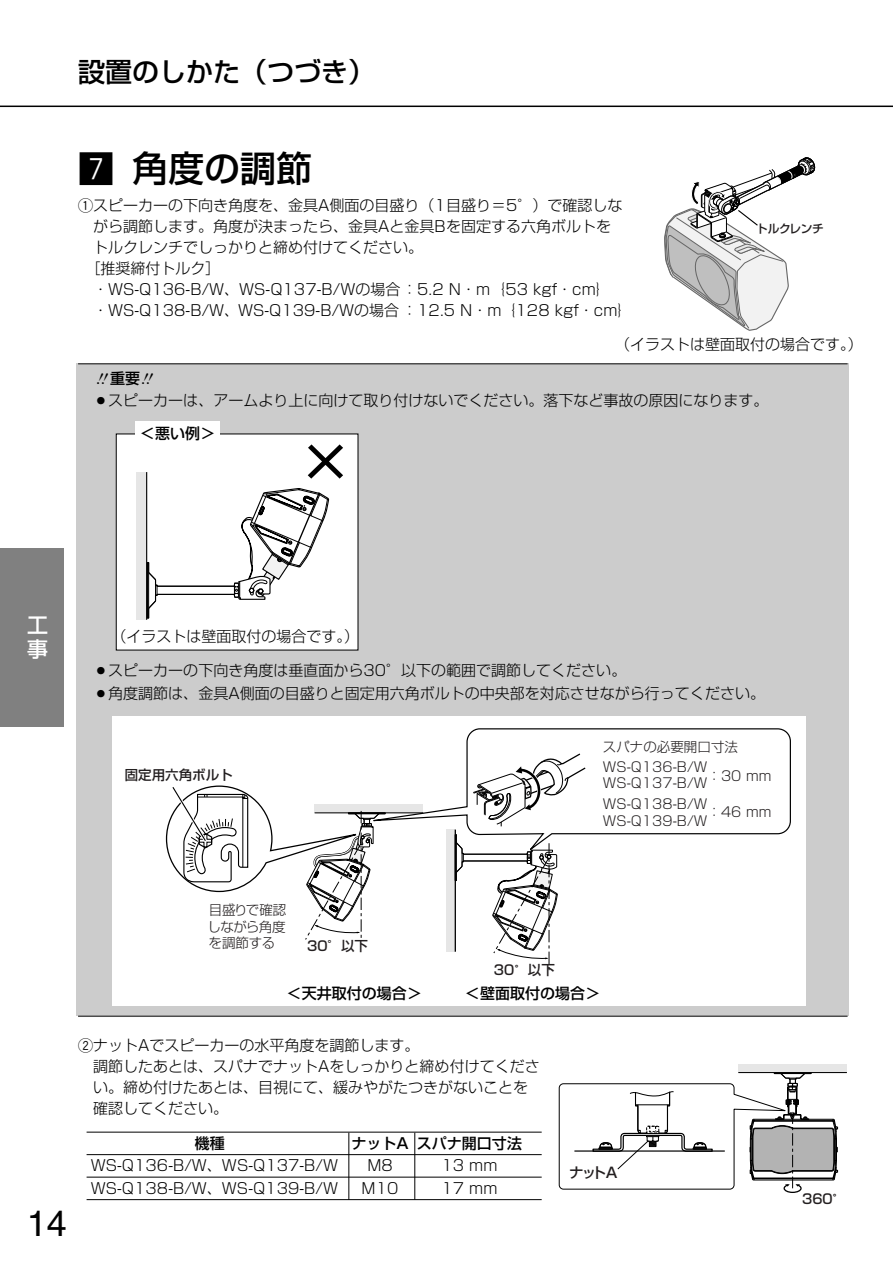
<style>
.page{position:relative;width:893px;height:1263px;background:#fff}
.page>*{position:absolute;margin:0;border:0;box-sizing:border-box;transform-origin:0 0}
.t1{font:500 54px "Shin Go";color:#000}
.t2{font:500 36px "Shin Go";color:#000}
.t3{font:36px "Helvetica";color:#000}
.t4{font:500 27px "Shin Go";color:#000}
.t5{font:500 21px/24px "Shin Go";color:#fff}
.t6{font:300 15px/21px "Shin Go";color:#000}
.t7{font:500 15px "Shin Go";color:#000}
.t8{font:500 14.4px "Shin Go";color:#231f20}
.t9{font:300 13.5px/16.5px "Shin Go";color:#231f20}
.t10{font:500 13.5px "Shin Go";color:#231f20}
.t11{font:500 11.7px "Shin Go";letter-spacing:-.025em;color:#231f20}
.s1{font-family:"Gthin Hround";font-weight:400}
.s2{font-family:"Gth Hround";font-weight:400}
</style>
<div class="page">
<div style="left:77px;top:364px;width:772px;height:652px;background:#ccc"></div>
<hr style="left:78px;top:363px;width:769px;height:2px;background:#4d4d4d">
<hr style="left:78px;top:1016px;width:769px;height:1px;background:#4d4d4d">
<hr style="left:0;top:106px;width:892px;height:1px;background:#000">
<div style="left:0;top:549px;width:64px;height:178px;background:#808080"></div>
<svg style="left:664px;top:157px;width:151px;height:174px"></svg>
<div style="left:113px;top:716px;width:693px;height:290px;background:#fff"></div>
<div style="left:446px;top:830px;width:9px;height:122px;background:#e6e6e6"></div>
<svg style="left:454px;top:856px;width:104px;height:115px"></svg>
<svg style="left:385px;top:728px;width:406px;height:128px"></svg>
<svg style="left:165px;top:785px;width:220px;height:155px"></svg>
<div style="left:738px;top:1064px;width:108px;height:9px;background:#e6e6e6"></div>
<hr style="left:738px;top:1072px;width:108px;height:1px;background:#000">
<svg style="left:558px;top:1072px;width:280px;height:121px"></svg>
<div style="left:117px;top:434px;width:240px;height:216px;background:#fff"></div>
<div style="left:136px;top:472px;width:11px;height:148px;background:#e6e6e6"></div>
<hr style="left:146px;top:472px;width:1px;height:148px;background:#000">
<svg style="left:146px;top:487px;width:183px;height:132px"></svg>
<div style="left:136px;top:421px;width:84px;height:25px;background:#fff"></div>
<hr style="left:87px;top:1132px;width:454px;height:1px;background:#000">
<hr style="left:87px;top:1154px;width:454px;height:1px;background:#000">
<hr style="left:87px;top:1177px;width:454px;height:1px;background:#000">
<hr style="left:87px;top:1199px;width:454px;height:1px;background:#000">
<hr style="left:348px;top:1133px;width:1px;height:67px;background:#000">
<hr style="left:414px;top:1133px;width:1px;height:67px;background:#000">
<h3 class="t4" style="left:78px;top:62px;width:299px">設置のしかた（つづき）</h3>
<h2 class="t2" style="left:78px;top:154px;width:236px"><span class="s1">m</span> 角度の調節</h2>
<p class="t6" style="left:78px;top:197px;width:546px"><span class="s2">q</span>スピーカーの下向き角度を、金具A側面の目盛り（1目盛り＝5°）で確認しな</p>
<p class="t6" style="left:93px;top:218px;width:519px">がら調節します。角度が決まったら、金具Aと金具Bを固定する六角ボルトを</p>
<p class="t6" style="left:93px;top:239px;width:331px">トルクレンチでしっかりと締め付けてください。</p>
<p class="t6" style="left:86px;top:260px;width:137px">［推奨締付トルク］</p>
<p class="t6" style="left:93px;top:281px;width:519px">・WS-Q136-B/W、WS-Q137-B/Wの場合：5.2 N・m｛53 kgf・cm｝</p>
<p class="t6" style="left:93px;top:302px;width:541px">・WS-Q138-B/W、WS-Q139-B/Wの場合：12.5 N・m｛128 kgf・cm｝</p>
<p class="t11" style="left:756px;top:224px;width:69px">トルクレンチ</p>
<p class="t6" style="left:615px;top:336px;width:249px">（イラストは壁面取付の場合です。）</p>
<p class="t7" style="left:110px;top:372px;width:31px">重要</p>
<p class="t6" style="left:93px;top:392px;width:676px">○スピーカーは、アームより上に向けて取り付けないでください。落下など事故の原因になります。</p>
<p class="t7" style="left:140px;top:428px;width:77px">＜悪い例＞</p>
<h1 class="t1" style="left:298px;top:441px;width:55px">×</h1>
<h3 class="t5" style="left:27px;top:616px;width:22px">工事</h3>
<p class="t6" style="left:111px;top:628px;width:249px">（イラストは壁面取付の場合です。）</p>
<p class="t6" style="left:93px;top:662px;width:534px">○スピーカーの下向き角度は垂直面から30°以下の範囲で調節してください。</p>
<p class="t6" style="left:93px;top:684px;width:673px">○角度調節は、金具A側面の目盛りと固定用六角ボルトの中央部を対応させながら行ってください。</p>
<p class="t10" style="left:125px;top:770px;width:110px">固定用六角ボルト</p>
<p class="t9" style="left:603px;top:739px;width:137px;line-height:19.5px">スパナの必要開口寸法<br>WS-Q136-B/W</p>
<p class="t9" style="left:603px;top:777px;width:106px">WS-Q137-B/W</p>
<p class="t9" style="left:707px;top:769px;width:65px">：30 mm</p>
<p class="t9" style="left:603px;top:798px;width:106px">WS-Q138-B/W<br>WS-Q139-B/W</p>
<p class="t9" style="left:707px;top:805px;width:65px">：46 mm</p>
<p class="t9" style="left:207px;top:904px;width:80px;text-align:justify">目盛りで確認しながら角度を調節する</p>
<p class="t10" style="left:307px;top:941px;width:63px">30°以下</p>
<p class="t10" style="left:494px;top:965px;width:63px">30゜以下</p>
<p class="t7" style="left:287px;top:988px;width:137px">＜天井取付の場合＞</p>
<p class="t7" style="left:465px;top:988px;width:136px">＜壁面取付の場合＞</p>
<h2 class="t3" style="left:27px;top:1211px;width:42px">14</h2>
<p class="t6" style="left:93px;top:1037px;width:448px;text-indent:-15px"><span class="s2">w</span>ナットAでスピーカーの水平角度を調節します。<br>調節したあとは、スパナでナットAをしっかりと締め付けてください。締め付けたあとは、目視にて、緩みやがたつきがないことを確認してください。</p>
<p class="t7" style="left:195px;top:1138px;width:31px">機種</p>
<p class="t7" style="left:351px;top:1138px;width:172px">ナットA スパナ開口寸法</p>
<p class="t6" style="left:91px;top:1157px;width:249px">WS-Q136-B/W、WS-Q137-B/W</p>
<p class="t6" style="left:367px;top:1157px;width:27px">M8</p>
<p class="t6" style="left:441px;top:1157px;width:58px">13 mm</p>
<p class="t6" style="left:91px;top:1180px;width:249px">WS-Q138-B/W、WS-Q139-B/W</p>
<p class="t6" style="left:361px;top:1180px;width:38px">M10</p>
<p class="t6" style="left:441px;top:1180px;width:58px">17 mm</p>
<p class="t8" style="left:569px;top:1168px;width:50px">ナットA</p>
<p class="t10" style="left:802px;top:1194px;width:45px">360゜</p>
</div>
